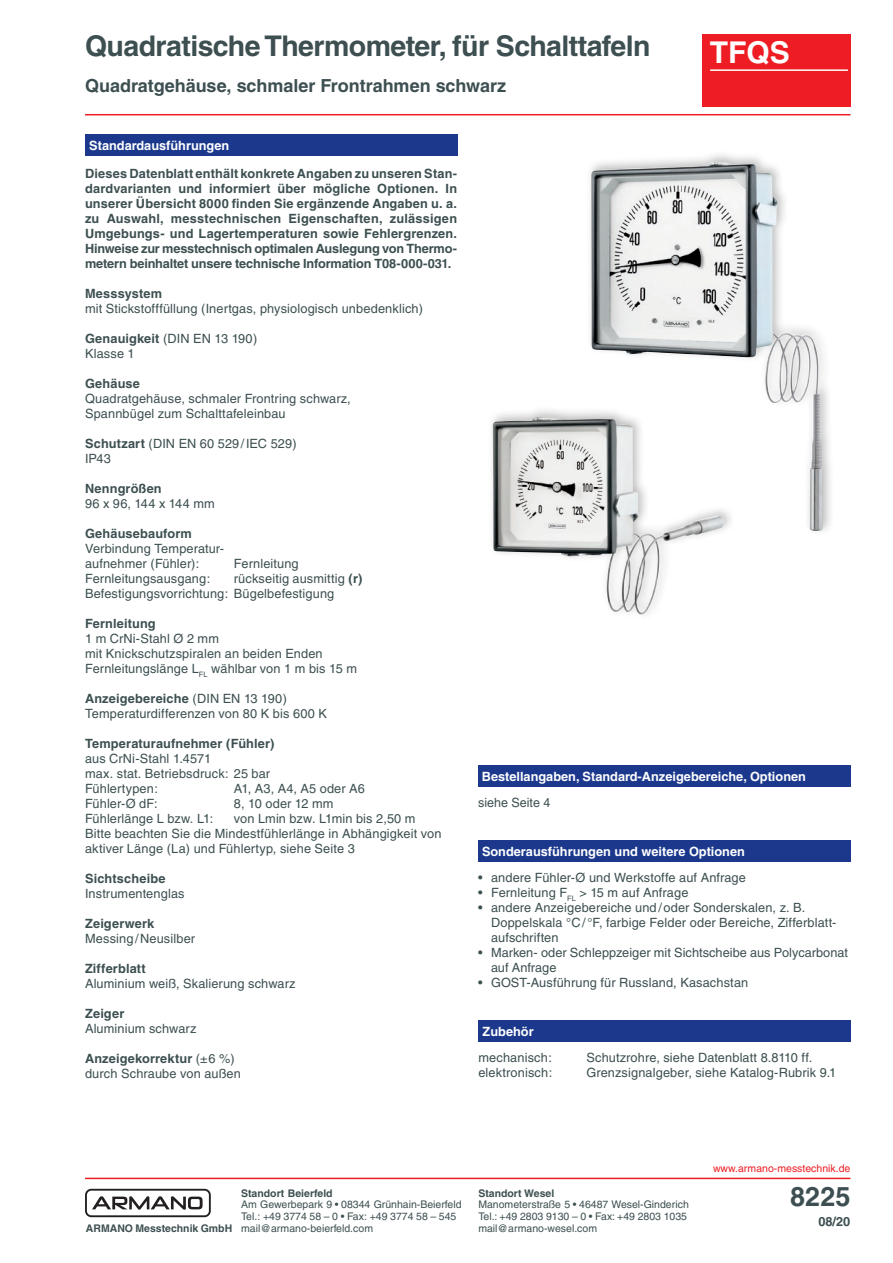
<style>
.page{position:relative;width:893px;height:1263px;background:#fff}
.page>*{position:absolute;margin:0;border:0;box-sizing:border-box;transform-origin:0 0}
.t1{font:700 30px "Helvetica";color:#fff}
.t2{font:700 28.5px "Helvetica";letter-spacing:-.02em;color:#3d4f51}
.t3{font:700 27px "Helvetica";color:#3d4f51}
.t4{font:700 18px "Helvetica";letter-spacing:-.005em;color:#3d4f51}
.t5{font:12.75px/15px "Helvetica";letter-spacing:.01em;color:#3d4f51}
.t6{font:700 12.75px/15px "Helvetica";letter-spacing:.01em;color:#3d4f51;text-align:justify}
.t7{font:700 12.75px "Helvetica";color:#fff}
.t8{font:10.5px/11.6px "Helvetica";color:#3d4f51}
.t9{font:700 10.5px "Helvetica";color:#3d4f51}
.t10{font:10.5px "Helvetica";color:#ee1d23}
.s1{font-weight:700}
</style>
<div class="page">
<hr style="left:85px;top:114px;width:765px;height:1px;background:#ee1d23">
<hr style="left:85px;top:1178px;width:765px;height:1px;background:#ee1d23">
<div style="left:85px;top:1189px;width:126px;height:28px;border:2px solid #231f20;border-radius:5px"></div>
<svg style="left:92px;top:1196px;width:111px;height:14px"></svg>
<div style="left:478px;top:765px;width:372px;height:21px;background:#1b388c"></div>
<div style="left:85px;top:135px;width:372px;height:21px;background:#1b388c"></div>
<div style="left:702px;top:34px;width:148px;height:72px;background:#ee1d23"></div>
<hr style="left:710px;top:69px;width:138px;height:2px;background:#fff">
<div style="left:478px;top:840px;width:372px;height:21px;background:#1b388c"></div>
<div style="left:585px;top:150px;width:250px;height:387px;background:#231f20;opacity:.3"></div>
<img style="left:591px;top:162px;width:225px;height:245px">
<div style="left:486px;top:405px;width:250px;height:216px;background:#231f20;opacity:.3"></div>
<img style="left:493px;top:418px;width:194px;height:197px">
<div style="left:478px;top:1020px;width:372px;height:21px;background:#1b388c"></div>
<h2 class="t2" style="left:85px;top:29px;width:567px">Quadratische Thermometer, für Schalttafeln</h2>
<h1 class="t1" style="left:710px;top:34px;width:82px">TFQS</h1>
<h3 class="t4" style="left:85px;top:75px;width:423px">Quadratgehäuse, schmaler Frontrahmen schwarz</h3>
<p class="t7" style="left:89px;top:138px;width:142px">Standardausführungen</p>
<p class="t6" style="left:85px;top:166px;width:374px">Dieses Datenblatt enthält konkrete Angaben zu unseren Stan&shy;dardvarianten und informiert über mögliche Optionen. In unserer Übersicht 8000 finden Sie ergänzende Angaben u. a. zu Auswahl, messtechnischen Eigenschaften, zulässigen Umgebungs- und Lagertemperaturen sowie Fehlergrenzen.<br>Hinweise zur messtechnisch optimalen Auslegung von Thermo&shy;metern beinhaltet unsere technische Information T08-000-031.</p>
<p class="t6" style="left:85px;top:286px;width:79px">Messsystem</p>
<p class="t5" style="left:85px;top:301px;width:340px">mit Stickstofffüllung (Inertgas, physiologisch unbedenklich)</p>
<p class="t5" style="left:85px;top:331px;width:174px"><span class="s1">Genauigkeit</span> (DIN EN 13 190)<br>Klasse 1</p>
<p class="t6" style="left:85px;top:376px;width:56px">Gehäuse</p>
<p class="t5" style="left:85px;top:391px;width:267px">Quadratgehäuse, schmaler Frontring schwarz,<br>Spannbügel zum Schalttafeleinbau</p>
<p class="t5" style="left:85px;top:436px;width:213px"><span class="s1">Schutzart</span> (DIN EN 60 529/IEC 529)<br>IP43</p>
<p class="t6" style="left:85px;top:481px;width:78px">Nenngrößen</p>
<p class="t5" style="left:85px;top:496px;width:131px">96 x 96, 144 x 144 mm</p>
<p class="t6" style="left:85px;top:526px;width:108px">Gehäusebauform</p>
<p class="t5" style="left:85px;top:541px;width:141px">Verbindung Temperatur&shy;aufnehmer (Fühler):</p>
<p class="t5" style="left:234px;top:556px;width:66px">Fernleitung</p>
<p class="t5" style="left:85px;top:571px;width:279px;text-indent:149px">rückseitig ausmittig <span class="s1">(r)<br></span>Befestigungsvorrichtung: Bügelbefestigung</p>
<p class="t6" style="left:85px;top:616px;width:72px">Fernleitung</p>
<p class="t5" style="left:85px;top:631px;width:273px">1 m CrNi-Stahl Ø 2 mm<br>mit Knickschutzspiralen an beiden Enden<br>Fernleitungslänge L<sub>FL</sub> wählbar von 1 m bis 15 m</p>
<p class="t5" style="left:85px;top:691px;width:243px"><span class="s1">Anzeigebereiche</span> (DIN EN 13 190)<br>Temperaturdifferenzen von 80 K bis 600 K</p>
<p class="t6" style="left:85px;top:736px;width:191px">Temperaturaufnehmer (Fühler)</p>
<p class="t5" style="left:85px;top:751px;width:187px">aus CrNi-Stahl 1.4571<br>max. stat. Betriebsdruck: 25 bar<br>Fühlertypen:</p>
<p class="t5" style="left:85px;top:571px;width:127px">Fernleitungsausgang:</p>
<p class="t5" style="left:234px;top:781px;width:132px">A1, A3, A4, A5 oder A6</p>
<p class="t5" style="left:85px;top:796px;width:74px">Fühler-Ø dF:</p>
<p class="t5" style="left:234px;top:796px;width:101px">8, 10 oder 12 mm</p>
<p class="t5" style="left:85px;top:811px;width:130px">Fühlerlänge L bzw. L1:</p>
<p class="t5" style="left:85px;top:811px;width:358px;text-indent:149px">von Lmin bzw. L1min bis 2,50 m<br>Bitte beachten Sie die Mindestfühlerlänge in Abhängigkeit von aktiver Länge (La) und Fühlertyp, siehe Seite 3</p>
<p class="t6" style="left:85px;top:871px;width:82px">Sichtscheibe</p>
<p class="t5" style="left:85px;top:886px;width:101px">Instrumentenglas</p>
<p class="t6" style="left:85px;top:916px;width:71px">Zeigerwerk</p>
<p class="t5" style="left:85px;top:931px;width:112px">Messing/Neusilber</p>
<p class="t6" style="left:85px;top:961px;width:62px">Zifferblatt</p>
<p class="t5" style="left:85px;top:976px;width:212px">Aluminium weiß, Skalierung schwarz</p>
<p class="t6" style="left:85px;top:1006px;width:41px">Zeiger</p>
<p class="t5" style="left:85px;top:1021px;width:113px">Aluminium schwarz</p>
<p class="t5" style="left:85px;top:1051px;width:157px"><span class="s1">Anzeigekorrektur</span> (±6 %) durch Schraube von außen</p>
<p class="t7" style="left:482px;top:769px;width:326px">Bestellangaben, Standard-Anzeigebereiche, Optionen</p>
<p class="t5" style="left:478px;top:795px;width:74px">siehe Seite 4</p>
<p class="t7" style="left:482px;top:843px;width:264px">Sonderausführungen und weitere Optionen</p>
<p class="t5" style="left:478px;top:870px;width:269px">• andere Fühler-Ø und Werkstoffe auf Anfrage</p>
<p class="t5" style="left:478px;top:885px;width:212px">• Fernleitung F<sub>FL</sub> &gt; 15 m auf Anfrage</p>
<p class="t5" style="left:491px;top:899px;width:347px;text-indent:-13px">• andere Anzeigebereiche und/oder Sonderskalen, z. B.<br>Doppelskala °C/ °F, farbige Felder oder Bereiche, Zifferblatt&shy;aufschriften</p>
<p class="t5" style="left:491px;top:945px;width:358px;text-indent:-13px">• Marken- oder Schleppzeiger mit Sichtscheibe aus Polycarbonat auf Anfrage</p>
<p class="t5" style="left:478px;top:975px;width:272px">• GOST-Ausführung für Russland, Kasachstan</p>
<p class="t7" style="left:483px;top:1023px;width:52px">Zubehör</p>
<p class="t5" style="left:478px;top:1050px;width:75px">mechanisch:</p>
<p class="t5" style="left:586px;top:1050px;width:227px">Schutzrohre, siehe Datenblatt 8.8110 ff.</p>
<p class="t5" style="left:478px;top:1065px;width:75px">elektronisch:</p>
<p class="t5" style="left:586px;top:1065px;width:251px">Grenzsignalgeber, siehe Katalog-Rubrik 9.1</p>
<p class="t9" style="left:86px;top:1221px;width:148px">ARMANO Messtechnik GmbH</p>
<p class="t9" style="left:241px;top:1187px;width:93px">Standort Beierfeld</p>
<p class="t8" style="left:241px;top:1199px;width:222px">Am Gewerbepark 9 • 08344 Grünhain-Beierfeld<br>Tel.: +49 3774 58 – 0 • Fax: +49 3774 58 – 545 mail@armano-beierfeld.com</p>
<p class="t9" style="left:478px;top:1187px;width:77px">Standort Wesel</p>
<p class="t8" style="left:478px;top:1199px;width:212px">Manometerstraße 5 • 46487 Wesel-Ginderich<br>Tel.: +49 2803 9130 – 0 • Fax: +49 2803 1035 mail@armano-wesel.com</p>
<p class="t10" style="left:713px;top:1162px;width:139px">www.armano-messtechnik.de</p>
<h3 class="t3" style="left:790px;top:1180px;width:62px">8225</h3>
<p class="t6" style="left:818px;top:1213px;width:33px">08/20</p>
</div>
